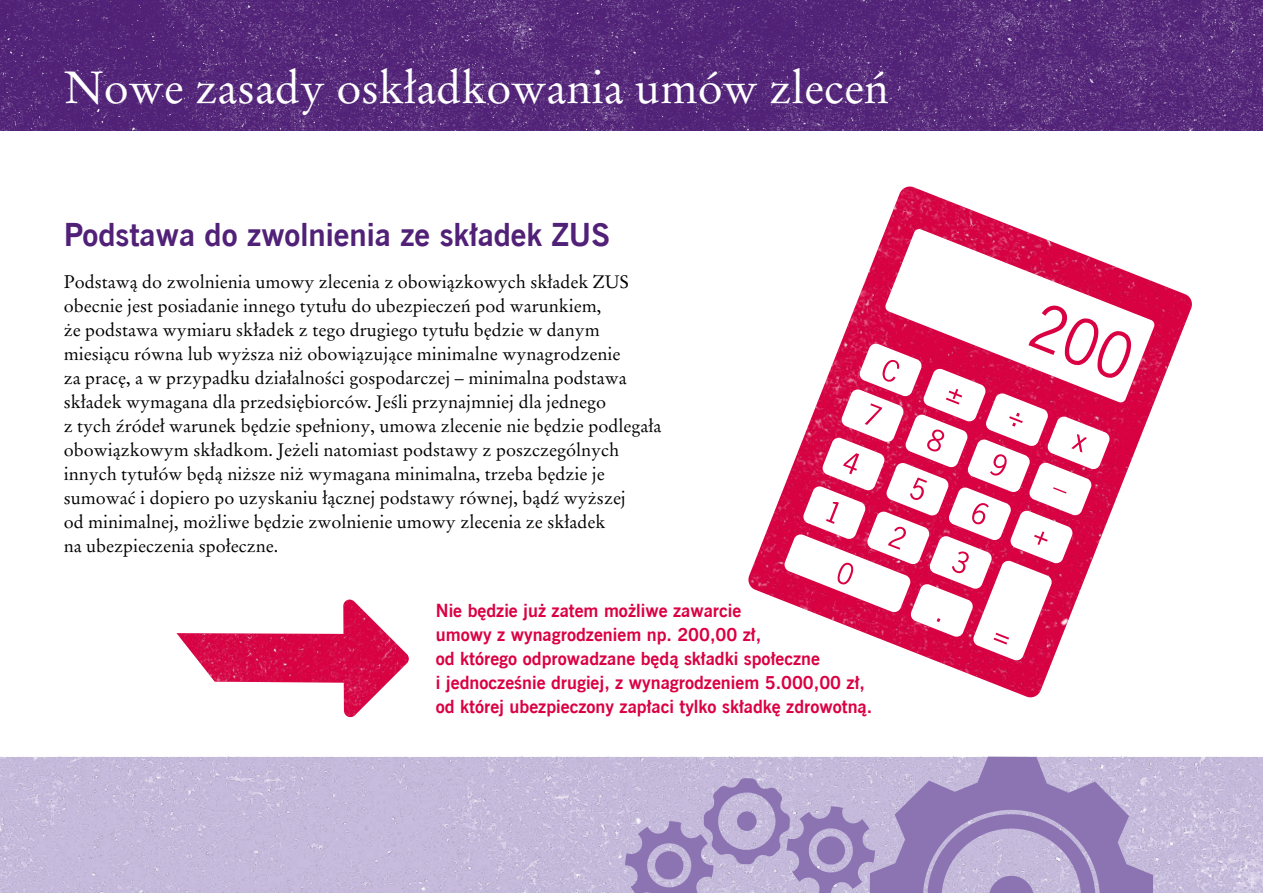
<style>
.page{position:relative;width:1263px;height:893px;background:#fff}
.page>*{position:absolute;margin:0;border:0;box-sizing:border-box;transform-origin:0 0}
.t1{font:45px "Stempel Garamond LT Pro";color:#fff}
.t2{font:700 31.5px "News Goth EU";color:#512178}
.t3{font:18px/24px "Stempel Garamond LT Pro";color:#000}
.t4{font:700 18px/24px "News Goth EU";color:#da0143}
</style>
<div class="page">
<img style="left:748px;top:187px;width:444px;height:511px">
<svg style="left:837px;top:563px;width:16px;height:22px"></svg>
<svg style="left:937px;top:618px;width:3px;height:4px"></svg>
<svg style="left:993px;top:633px;width:16px;height:11px"></svg>
<svg style="left:826px;top:502px;width:13px;height:22px"></svg>
<svg style="left:888px;top:527px;width:18px;height:23px"></svg>
<svg style="left:952px;top:551px;width:17px;height:22px"></svg>
<svg style="left:843px;top:453px;width:16px;height:21px"></svg>
<svg style="left:910px;top:477px;width:17px;height:23px"></svg>
<svg style="left:972px;top:503px;width:17px;height:21px"></svg>
<svg style="left:865px;top:403px;width:17px;height:22px"></svg>
<svg style="left:927px;top:429px;width:17px;height:22px"></svg>
<svg style="left:990px;top:454px;width:17px;height:22px"></svg>
<svg style="left:882px;top:360px;width:17px;height:22px"></svg>
<svg style="left:1034px;top:531px;width:14px;height:14px"></svg>
<svg style="left:1053px;top:487px;width:13px;height:7px"></svg>
<svg style="left:1071px;top:434px;width:16px;height:19px"></svg>
<svg style="left:946px;top:389px;width:16px;height:16px"></svg>
<svg style="left:1009px;top:413px;width:14px;height:14px"></svg>
<svg style="left:1028px;top:305px;width:103px;height:73px"></svg>
<img style="left:0;top:757px;width:1263px;height:136px">
<svg style="left:625px;top:757px;width:528px;height:136px;background:#ae9eca"></svg>
<img style="left:0;top:0;width:1263px;height:130px">
<img style="left:176px;top:600px;width:233px;height:118px">
<h1 class="t1" style="left:64px;top:58px;width:827px">Nowe zasady oskładkowania umów zleceń</h1>
<h2 class="t2" style="left:64px;top:215px;width:547px">Podstawa do zwolnienia ze składek ZUS</h2>
<p class="t3" style="left:64px;top:270px;width:599px">Podstawą do zwolnienia umowy zlecenia z obowiązkowych składek ZUS obecnie jest posiadanie innego tytułu do ubezpieczeń pod warunkiem,<br>że podstawa wymiaru składek z tego drugiego tytułu będzie w danym miesiącu równa lub wyższa niż obowiązujące minimalne wynagrodzenie<br>za pracę, a w przypadku działalności gospodarczej – minimalna podstawa składek wymagana dla przedsiębiorców. Jeśli przynajmniej dla jednego<br>z tych źródeł warunek będzie spełniony, umowa zlecenie nie będzie podlegała obowiązkowym składkom. Jeżeli natomiast podstawy z poszczególnych innych tytułów będą niższe niż wymagana minimalna, trzeba będzie je sumować i dopiero po uzyskaniu łącznej podstawy równej, bądź wyższej<br>od minimalnej, możliwe będzie zwolnienie umowy zlecenia ze składek<br>na ubezpieczenia społeczne.</p>
<p class="t4" style="left:436px;top:600px;width:438px">Nie będzie już zatem możliwe zawarcie<br>umowy z wynagrodzeniem np. 200,00 zł,<br>od którego odprowadzane będą składki społeczne<br>i jednocześnie drugiej, z wynagrodzeniem 5.000,00 zł, od której ubezpieczony zapłaci tylko składkę zdrowotną.</p>
</div>
